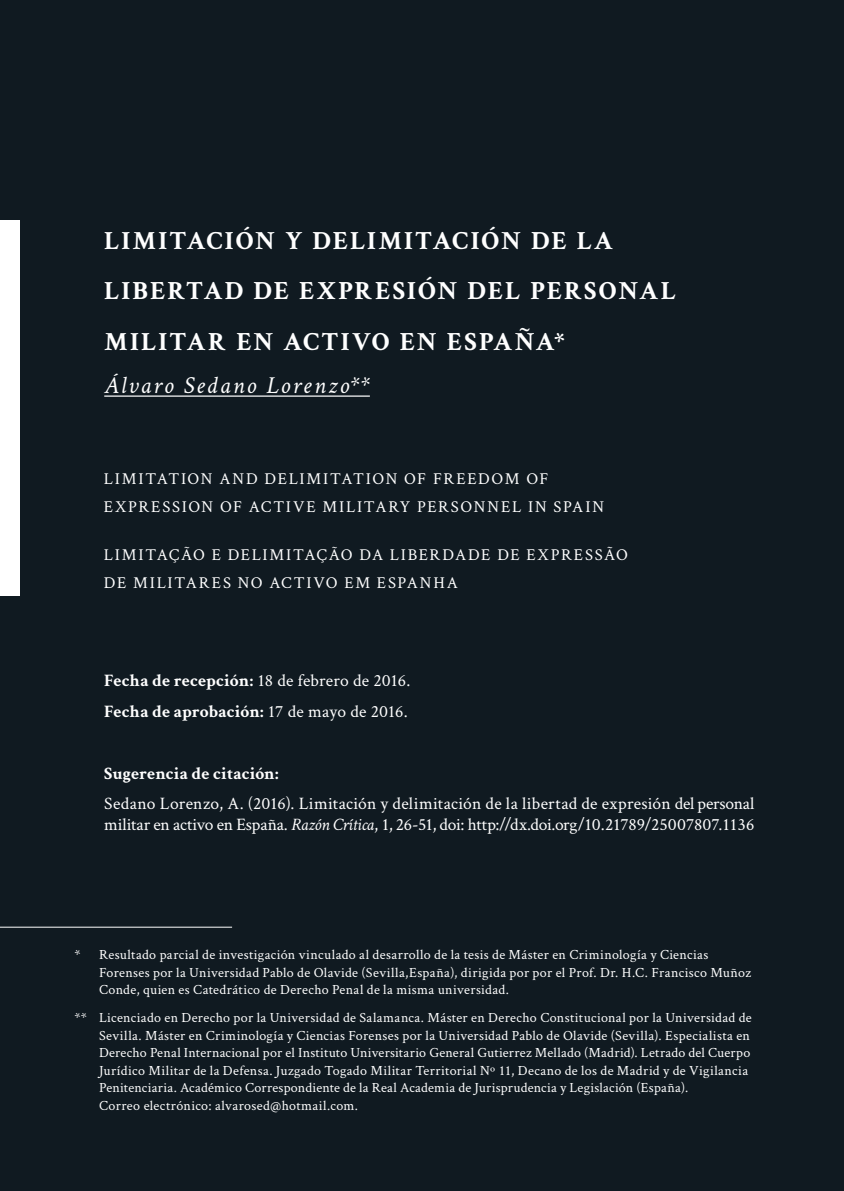
<style>
.page{position:relative;width:844px;height:1191px;background:#fff}
.page>*{position:absolute;margin:0;border:0;box-sizing:border-box;transform-origin:0 0}
.titulo_articulo{font:700 26.25px/50.8px "Crimson Text";letter-spacing:.07em;color:#fff}
.autor_articulo{font:italic 24.5px "Crimson Text";letter-spacing:.085em;color:#fff}
.texto_fechas_articul{font:17.5px/21px "Crimson Text";letter-spacing:.005em;color:#fff}
.texto_fechas_articul-2{font:700 17.5px "Crimson Text";color:#fff}
.titulo_articulo_trad{font:16.62px/28px "Crimson Text";letter-spacing:.1em;color:#fff}
.cita_articulo_autor{font:14px/17.5px "Crimson Text";letter-spacing:.02em;color:#fff}
.s1{font-weight:700}
.s2{font-weight:400}
.s3{font-style:italic}
</style>
<div class="page">
<div style="left:0;top:0;width:843px;height:1191px;background:#101a21"></div>
<div style="left:0;top:220px;width:20px;height:375px;background:#fff"></div>
<hr style="left:0;top:926px;width:232px;height:1px;background:#fff">
<hr style="left:104px;top:395px;width:266px;height:2px;background:#fff">
<p class="titulo_articulo" style="left:104px;top:214px;width:573px">LIMITACIÓN Y DELIMITACIÓN DE LA<br>LIBERTAD DE EXPRESIÓN DEL PERSONAL<br>MILITAR EN ACTIVO EN ESPAÑA*</p>
<p class="autor_articulo" style="left:104px;top:371px;width:267px">Álvaro Sedano Lorenzo**</p>
<p class="titulo_articulo_trad" style="left:104px;top:464px;width:501px">LIMITATION AND DELIMITATION OF FREEDOM OF<br>EXPRESSION OF ACTIVE MILITARY PERSONNEL IN SPAIN</p>
<p class="titulo_articulo_trad" style="left:104px;top:540px;width:525px">LIMITAÇÃO E DELIMITAÇÃO DA LIBERDADE DE EXPRESSÃO<br>DE MILITARES NO ACTIVO EM ESPANHA</p>
<p class="texto_fechas_articul" style="left:104px;top:669px;width:307px"><span class="s1">Fecha de recepción:</span> 18 de febrero de 2016.</p>
<p class="texto_fechas_articul-2" style="left:104px;top:700px;width:305px">Fecha de aprobación: <span class="s2">17 de mayo de 2016.</span></p>
<p class="texto_fechas_articul-2" style="left:104px;top:762px;width:176px">Sugerencia de citación:</p>
<p class="texto_fechas_articul" style="left:104px;top:792px;width:651px">Sedano Lorenzo, A. (2016). Limitación y delimitación de la libertad de expresión del personal militar en activo en España. <span class="s3">Razón Crítica</span>, 1, 26-51, doi: http://dx.doi.org/10.21789/25007807.1136</p>
<p class="cita_articulo_autor" style="left:99px;top:945px;width:653px;text-indent:-25px">* Resultado parcial de investigación vinculado al desarrollo de la tesis de Máster en Criminología y Ciencias<br>Forenses por la Universidad Pablo de Olavide (Sevilla,España), dirigida por por el Prof. Dr. H.C. Francisco Muñoz<br>Conde, quien es Catedrático de Derecho Penal de la misma universidad.</p>
<p class="cita_articulo_autor" style="left:99px;top:1008px;width:654px;text-indent:-25px">** Licenciado en Derecho por la Universidad de Salamanca. Máster en Derecho Constitucional por la Universidad de Sevilla. Máster en Criminología y Ciencias Forenses por la Universidad Pablo de Olavide (Sevilla). Especialista en Derecho Penal Internacional por el Instituto Universitario General Gutierrez Mellado (Madrid). Letrado del Cuerpo Jurídico Militar de la Defensa. Juzgado Togado Militar Territorial Nº 11, Decano de los de Madrid y de Vigilancia Penitenciaria. Académico Correspondiente de la Real Academia de Jurisprudencia y Legislación (España).<br>Correo electrónico: alvarosed@hotmail.com.</p>
</div>
